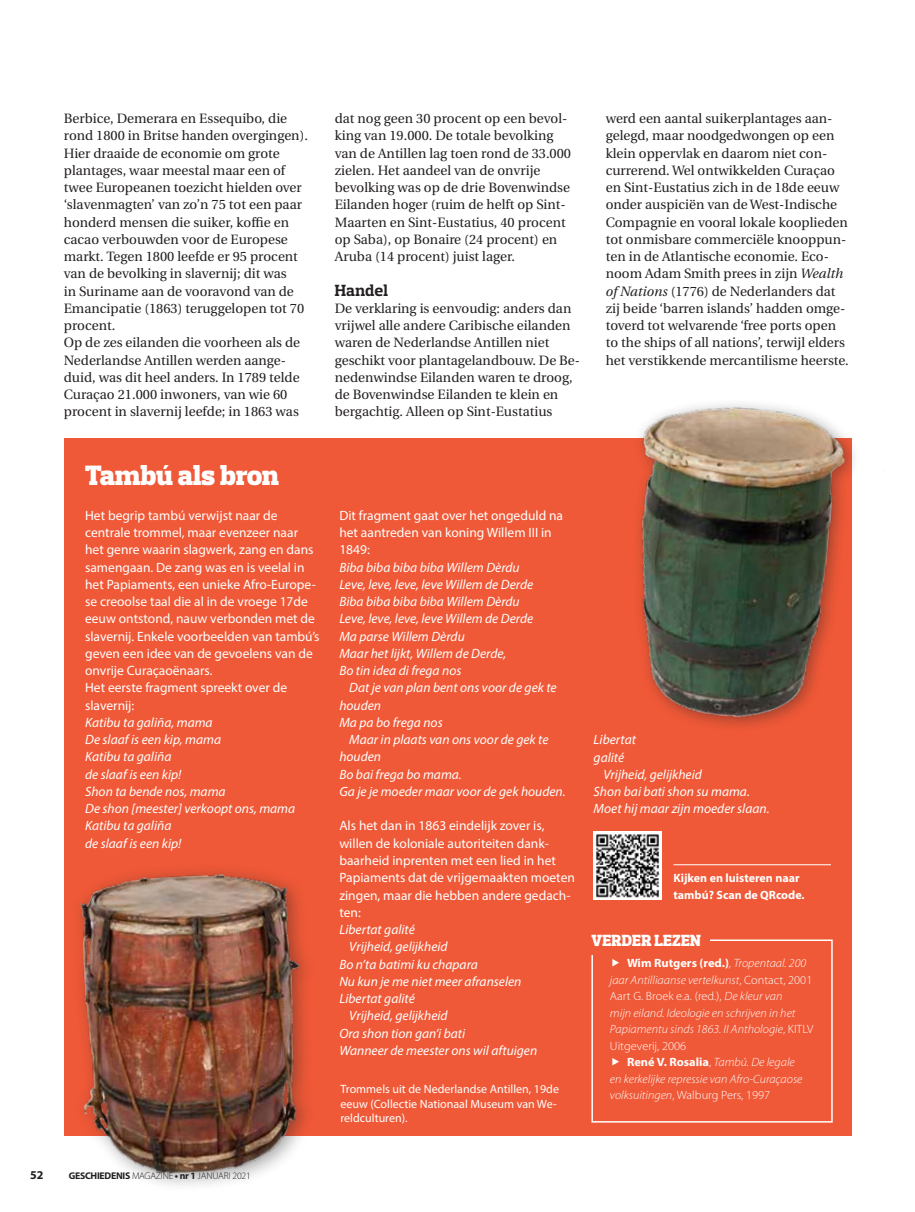
<style>
.page{position:relative;width:915px;height:1212px;background:#fff}
.page>*{position:absolute;margin:0;border:0;box-sizing:border-box;transform-origin:0 0}
.t1{font:900 28.5px "Prelo Slab";letter-spacing:-.01em;color:#fff}
.t2{font:900 16.5px "Prelo Slab";letter-spacing:.015em;color:#fff;scale:.94 1}
.t3{font:700 16.5px "Prelo Slab";letter-spacing:.005em;color:#231f20}
.t4{font:13.5px/17.2px "Utopia";color:#231f20}
.t5{font:italic 13.5px/17.2px "Myriad Pro";color:#fff}
.t6{font:13.5px/17.2px "Myriad Pro";color:#fff}
.t7{font:italic 300 12px "Myriad Pro";color:#fff}
.t8{font:12px/14.2px "Myriad Pro";color:#fff}
.t9{font:300 12px "Myriad Pro";color:#fff}
.t10{font:700 12px/17.2px "Myriad Pro";color:#fff}
.t11{font:700 12px "Myriad Pro";color:#231f20}
.t12{font:300 9.75px "Myriad Pro";letter-spacing:-.025em;color:#231f20}
.s1{font-style:italic}
.s2{font-weight:300}
.s3{font-weight:300;font-style:italic}
.s4{font-style:normal}
.s5{font-weight:700;font-style:normal}
.s6{font-weight:700}
</style>
<div class="page">
<div style="left:64px;top:438px;width:786px;height:697px;background:#f05937"></div>
<div style="left:69px;top:862px;width:249px;height:331px;background:#231f20;opacity:.4"></div>
<img style="left:72px;top:862px;width:239px;height:331px">
<img style="left:638px;top:404px;width:217px;height:330px">
<img style="left:593px;top:832px;width:68px;height:67px">
<hr style="left:673px;top:864px;width:157px;height:1px;background:#fff">
<div style="left:591px;top:939px;width:241px;height:183px;border:2px solid #fff"></div>
<div style="left:587px;top:934px;width:122px;height:21px;background:#f05937"></div>
<p class="t4" style="left:64px;top:110px;width:245px">Berbice, Demerara en Essequibo, die rond 1800 in Britse handen overgingen).<br>Hier draaide de economie om grote plantages, waar meestal maar een of twee Europeanen toezicht hielden over ‘slavenmagten’ van zo’n 75 tot een paar honderd mensen die suiker, koffie en cacao verbouwden voor de Europese markt. Tegen 1800 leefde er 95 procent van de bevolking in slavernij; dit was<br>in Suriname aan de vooravond van de Emancipatie (1863) teruggelopen tot 70 procent.<br>Op de zes eilanden die voorheen als de Nederlandse Antillen werden aange&shy;duid, was dit heel anders. In 1789 telde Curaçao 21.000 inwoners, van wie 60 procent in slavernij leefde; in 1863 was</p>
<p class="t4" style="left:334px;top:110px;width:238px">dat nog geen 30 procent op een bevol&shy;king van 19.000. De totale bevolking van de Antillen lag toen rond de 33.000 zielen. Het aandeel van de onvrije bevolking was op de drie Bovenwindse Eilanden hoger (ruim de helft op Sint-Maarten en Sint-Eustatius, 40 procent op Saba), op Bonaire (24 procent) en Aruba (14 procent) juist lager.</p>
<p class="t3" style="left:334px;top:280px;width:55px">Handel</p>
<p class="t4" style="left:334px;top:300px;width:247px">De verklaring is eenvoudig: anders dan vrijwel alle andere Caribische eilanden waren de Nederlandse Antillen niet geschikt voor plantagelandbouw. De Be&shy;nedenwindse Eilanden waren te droog, de Bovenwindse Eilanden te klein en bergachtig. Alleen op Sint-Eustatius</p>
<p class="t4" style="left:605px;top:110px;width:244px">werd een aantal suikerplantages aan&shy;gelegd, maar noodgedwongen op een klein oppervlak en daarom niet con&shy;currerend. Wel ontwikkelden Curaçao en Sint-Eustatius zich in de 18de eeuw onder auspiciën van de West-Indische Compagnie en vooral lokale kooplieden tot onmisbare commerciële knooppun&shy;ten in de Atlantische economie. Eco&shy;noom Adam Smith prees in zijn <span class="s1">Wealth of Nations</span> (1776) de Nederlanders dat zij beide ‘barren islands’ hadden omge&shy;toverd tot welvarende ‘free ports open to the ships of all nations’, terwijl elders het verstikkende mercantilisme heerste.</p>
<h1 class="t1" style="left:85px;top:458px;width:195px">Tambú als bron</h1>
<p class="t6" style="left:85px;top:506px;width:236px">Het begrip tambú verwijst naar de centrale trommel, maar evenzeer naar het genre waarin slagwerk, zang en dans samengaan. De zang was en is veelal in het Papiaments, een unieke Afro-Europe&shy;se creoolse taal die al in de vroege 17de eeuw ontstond, nauw verbonden met de slavernij. Enkele voorbeelden van tambú’s geven een idee van de gevoelens van de onvrije Curaçaoënaars.<br>Het eerste fragment spreekt over de slavernij:</p>
<p class="t5" style="left:85px;top:713px;width:211px">Katibu ta galiña, mama<br>De slaaf is een kip, mama<br>Katibu ta galiña<br>de slaaf is een kip!<br>Shon ta bende nos, mama<br>De shon [meester] verkoopt ons, mama<br>Katibu ta galiña<br>de slaaf is een kip!</p>
<p class="t6" style="left:339px;top:506px;width:225px">Dit fragment gaat over het ongeduld na het aantreden van koning Willem III in<br>1849:</p>
<p class="t5" style="left:339px;top:558px;width:195px">Biba biba biba biba Willem Dèrdu<br>Leve, leve, leve, leve Willem de Derde<br>Biba biba biba biba Willem Dèrdu<br>Leve, leve, leve, leve Willem de Derde<br>Ma parse Willem Dèrdu<br>Maar het lijkt, Willem de Derde,<br>Bo tin idea di frega nos</p>
<p class="t5" style="left:339px;top:679px;width:219px;text-indent:10px">Dat je van plan bent ons voor de gek te houden<br>Ma pa bo frega nos</p>
<p class="t5" style="left:339px;top:731px;width:228px;text-indent:10px">Maar in plaats van ons voor de gek te houden<br>Bo bai frega bo mama.<br>Ga je je moeder maar voor de gek houden.</p>
<p class="t6" style="left:339px;top:817px;width:237px">Als het dan in 1863 eindelijk zover is, willen de koloniale autoriteiten dank&shy;baarheid inprenten met een lied in het Papiaments dat de vrijgemaakten moeten zingen, maar die hebben andere gedach&shy;ten:</p>
<p class="t5" style="left:339px;top:921px;width:77px">Libertat galité</p>
<p class="t5" style="left:349px;top:938px;width:100px">Vrijheid, gelijkheid</p>
<p class="t5" style="left:339px;top:955px;width:140px">Bo n’ta batimi ku chapara</p>
<p class="t5" style="left:339px;top:972px;width:183px">Nu kun je me niet meer afranselen</p>
<p class="t5" style="left:339px;top:990px;width:77px">Libertat galité</p>
<p class="t5" style="left:349px;top:1007px;width:100px">Vrijheid, gelijkheid</p>
<p class="t5" style="left:339px;top:1024px;width:127px">Ora shon tion gan’i bati</p>
<p class="t5" style="left:339px;top:1041px;width:199px">Wanneer de meester ons wil aftuigen</p>
<p class="t8" style="left:340px;top:1082px;width:220px">Trommels uit de Nederlandse Antillen, 19de eeuw (Collectie Nationaal Museum van We&shy;reldculturen).</p>
<p class="t5" style="left:593px;top:731px;width:44px">Libertat</p>
<p class="t5" style="left:593px;top:748px;width:32px">galité</p>
<p class="t5" style="left:603px;top:765px;width:100px">Vrijheid, gelijkheid</p>
<p class="t5" style="left:593px;top:783px;width:158px">Shon bai bati shon su mama.</p>
<p class="t5" style="left:593px;top:800px;width:177px">Moet hij maar zijn moeder slaan.</p>
<p class="t10" style="left:673px;top:869px;width:133px">Kijken en luisteren naar tambú? Scan de QRcode.</p>
<p class="t2" style="left:591px;top:930px;width:118px">VERDER LEZEN</p>
<p class="t10" style="left:626px;top:954px;width:180px">Wim Rutgers (red.)<span class="s2">,</span> <span class="s3">Tropentaal. 200</span></p>
<p class="t7" style="left:609px;top:972px;width:204px">jaar Antilliaanse vertelkunst<span class="s4">, Contact, 2001</span></p>
<p class="t9" style="left:609px;top:989px;width:174px">Aart G. Broek e.a. (red.), <span class="s1">De kleur van</span></p>
<p class="t7" style="left:609px;top:1005px;width:187px">mijn eiland. Ideologie en schrijven in het</p>
<p class="t7" style="left:609px;top:1022px;width:205px">Papiamentu sinds 1863. II Anthologie<span class="s4">, KITLV</span></p>
<p class="t9" style="left:609px;top:1039px;width:78px">Uitgeverij, 2006</p>
<p class="t7" style="left:626px;top:1055px;width:169px"><span class="s5">René V. Rosalia</span><span class="s4">,</span> Tambú. De legale</p>
<p class="t7" style="left:609px;top:1071px;width:194px">en kerkelijke repressie van Afro-Curaçaose</p>
<p class="t9" style="left:609px;top:1088px;width:162px"><span class="s1">volksuitingen</span>, Walburg Pers, 1997</p>
<p class="t11" style="left:30px;top:1167px;width:15px">52</p>
<p class="t12" style="left:69px;top:1170px;width:184px"><span class="s6">GESCHIEDENIS</span> MAGAZINE <span class="s6">• nr 1</span> JANUARI 2021</p>
</div>
